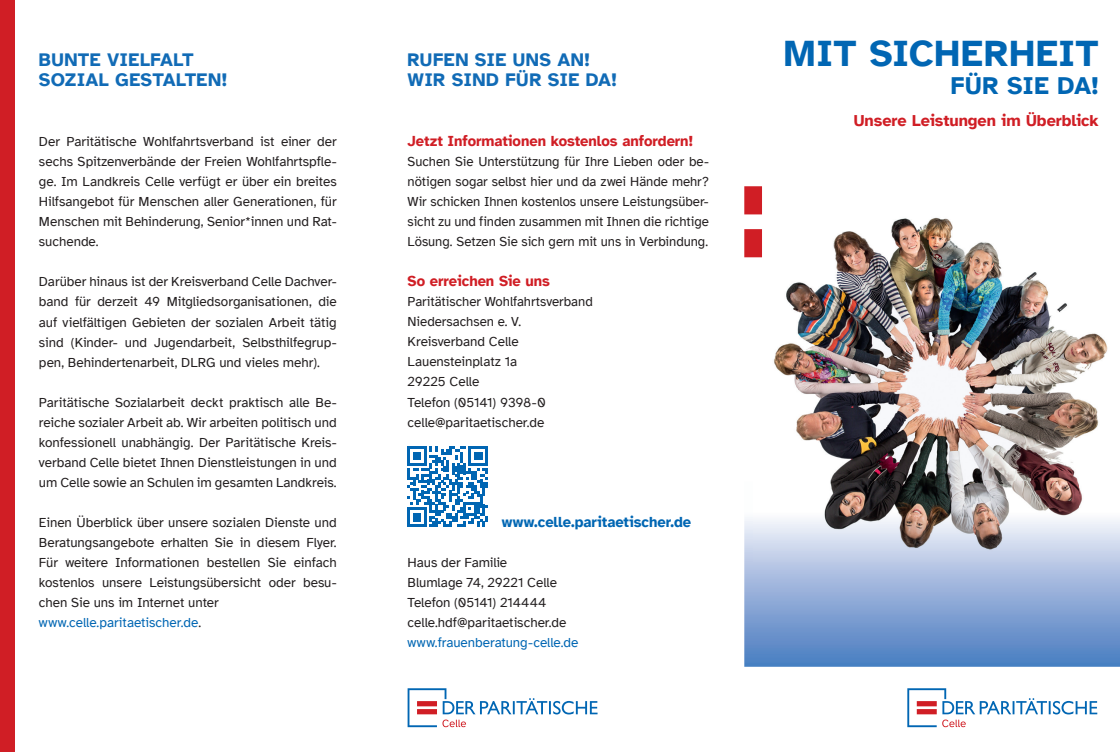
<style>
.page{position:relative;width:1120px;height:752px;background:#fff}
.page>*{position:absolute;margin:0;border:0;box-sizing:border-box;transform-origin:0 0}
.t1{font:700 37.5px "Atkinson Hyperlegible";letter-spacing:.01em;color:#0166b3}
.t2{font:700 25px "Atkinson Hyperlegible";letter-spacing:.015em;color:#0166b3}
.t3{font:700 18.75px/20px "Atkinson Hyperlegible";letter-spacing:.02em;color:#116bb6}
.t4{font:700 16.25px "Atkinson Hyperlegible";letter-spacing:-.005em;color:#d01e25}
.t5{font:700 15px "Atkinson Hyperlegible";letter-spacing:-.005em;color:#d01e25}
.t6{font:700 15px "Atkinson Hyperlegible";letter-spacing:-.005em;color:#0166b3}
.t7{font:13.75px/20px "Atkinson Hyperlegible";letter-spacing:-.005em;color:#231f20;text-align:justify}
.t8{font:13.75px/20px "Atkinson Hyperlegible";letter-spacing:-.005em;color:#231f20;scale:.96 1}
.t9{font:13.75px "Atkinson Hyperlegible";color:#0166b3}
.s1{color:#0166b3}
</style>
<div class="page">
<img style="left:753px;top:217px;width:355px;height:264px">
<svg style="left:744px;top:481px;width:376px;height:185px"></svg>
<svg style="left:744px;top:186px;width:18px;height:71px"></svg>
<div style="left:0;top:0;width:14px;height:751px;background:#d01e25"></div>
<svg style="left:407px;top:446px;width:81px;height:80px"></svg>
<svg style="left:907px;top:688px;width:190px;height:38px"></svg>
<svg style="left:407px;top:688px;width:190px;height:38px"></svg>
<h3 class="t3" style="left:39px;top:50px;width:190px">BUNTE VIELFALT<br>SOZIAL GESTALTEN!</h3>
<p class="t7" style="left:39px;top:132px;width:299px">Der Paritätische Wohlfahrtsverband ist einer der sechs Spitzenverbände der Freien Wohlfahrtspfle&shy;ge. Im Landkreis Celle verfügt er über ein breites Hilfsangebot für Menschen aller Generationen, für Menschen mit Behinderung, Senior*innen und Rat&shy;suchende.</p>
<p class="t7" style="left:39px;top:272px;width:299px">Darüber hinaus ist der Kreisverband Celle Dachver&shy;band für derzeit 49 Mitgliedsorganisationen, die auf vielfältigen Gebieten der sozialen Arbeit tätig sind (Kinder- und Jugendarbeit, Selbsthilfegrup&shy;pen, Behindertenarbeit, DLRG und vieles mehr).</p>
<p class="t7" style="left:39px;top:392px;width:299px">Paritätische Sozialarbeit deckt praktisch alle Be&shy;reiche sozialer Arbeit ab. Wir arbeiten politisch und konfessionell unabhängig. Der Paritätische Kreis&shy;verband Celle bietet Ihnen Dienstleistungen in und um Celle sowie an Schulen im gesamten Landkreis.</p>
<p class="t7" style="left:39px;top:512px;width:299px;text-align:left">Einen Überblick über unsere sozialen Dienste und Beratungsangebote erhalten Sie in diesem Flyer.<br>Für weitere Informationen bestellen Sie einfach kostenlos unsere Leistungsübersicht oder besu&shy;chen Sie uns im Internet unter <span class="s1">www.celle.paritaetischer.de</span>.</p>
<h3 class="t3" style="left:407px;top:50px;width:211px">RUFEN SIE UNS AN!<br>WIR SIND FÜR SIE DA!</h3>
<p class="t5" style="left:407px;top:132px;width:287px">Jetzt Informationen kostenlos anfordern!</p>
<p class="t8" style="left:407px;top:152px;width:315px;text-align:justify">Suchen Sie Unterstützung für Ihre Lieben oder be&shy;nötigen sogar selbst hier und da zwei Hände mehr?<br>Wir schicken Ihnen kostenlos unsere Leistungsüber&shy;sicht zu und finden zusammen mit Ihnen die richtige Lösung. Setzen Sie sich gern mit uns in Verbindung.</p>
<p class="t5" style="left:407px;top:272px;width:144px">So erreichen Sie uns</p>
<p class="t8" style="left:407px;top:292px;width:194px">Paritätischer Wohlfahrtsverband<br>Niedersachsen e. V.<br>Kreisverband Celle<br>Lauensteinplatz 1a<br>29225 Celle<br>Telefon (05141) 9398-0 celle@paritaetischer.de</p>
<p class="t6" style="left:502px;top:512px;width:191px">www.celle.paritaetischer.de</p>
<p class="t7" style="left:407px;top:552px;width:160px;text-align:left">Haus der Familie<br>Blumlage 74, 29221 Celle<br>Telefon (05141) 214444 celle.hdf@paritaetischer.de</p>
<p class="t9" style="left:407px;top:634px;width:172px">www.frauenberatung-celle.de</p>
<h1 class="t1" style="left:784px;top:31px;width:316px">MIT SICHERHEIT</h1>
<h2 class="t2" style="left:950px;top:70px;width:150px">FÜR SIE DA!</h2>
<p class="t4" style="left:853px;top:111px;width:246px">Unsere Leistungen im Überblick</p>
</div>
